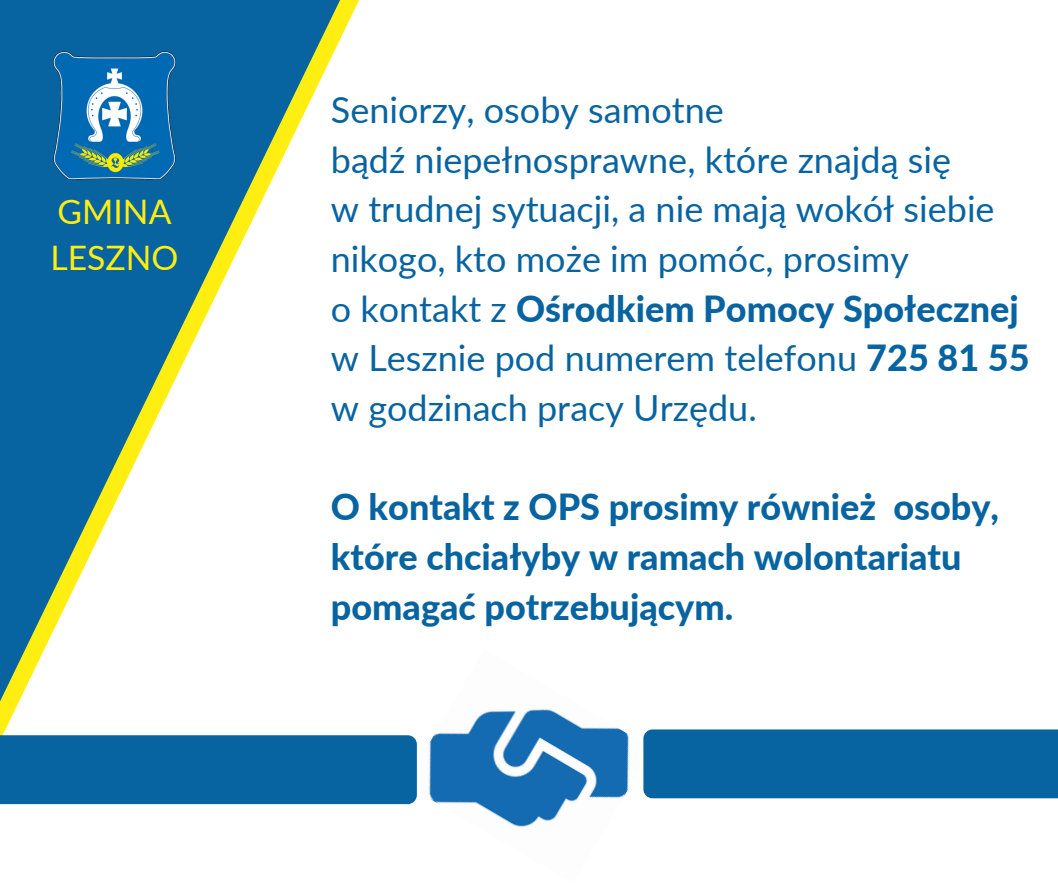
<style>
.page{position:relative;width:1058px;height:887px;background:#fff}
.page>*{position:absolute;margin:0;border:0;box-sizing:border-box;transform-origin:0 0}
.t1{font:36px/49.7px "Lato";color:#0864a1}
.t2{font:800 36px/49.7px "Lato";color:#0864a1}
.t3{font:33.75px/46.3px "Lato";color:#feee11}
.s1{font-weight:800}
</style>
<div class="page">
<img style="left:429px;top:709px;width:223px;height:118px">
<div style="left:643px;top:729px;width:415px;height:69px;background:#0864a1"></div>
<svg style="left:0;top:0;width:409px;height:805px"></svg>
<div style="left:0;top:735px;width:417px;height:69px;background:#0864a1"></div>
<p class="t3" style="left:50px;top:188px;width:130px">GMINA<br>LESZNO</p>
<p class="t1" style="left:331px;top:84px;width:700px">Seniorzy, osoby samotne<br>bądź niepełnosprawne, które znajdą się<br>w trudnej sytuacji, a nie mają wokół siebie nikogo, kto może im pomóc, prosimy<br>o kontakt z <span class="s1">Ośrodkiem Pomocy Społecznej </span>w Lesznie pod numerem telefonu <span class="s1">725 81 55 </span>w godzinach pracy Urzędu.</p>
<p class="t2" style="left:331px;top:481px;width:669px">O kontakt z OPS prosimy również osoby, które chciałyby w ramach wolontariatu pomagać potrzebującym.</p>
</div>
